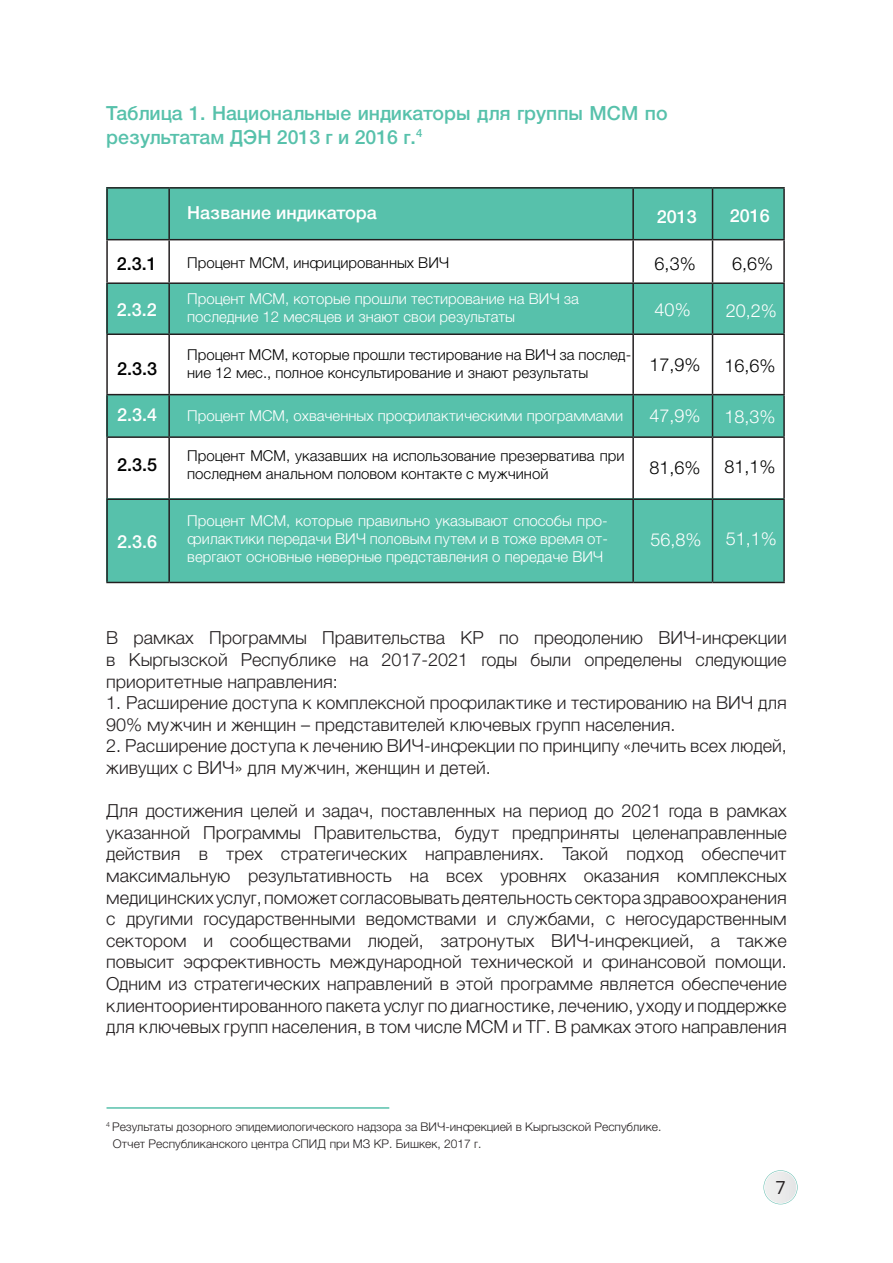
<style>
.page{position:relative;width:893px;height:1263px;background:#fff}
.page>*{position:absolute;margin:0;border:0;box-sizing:border-box;transform-origin:0 0}
.t1{font:500 19.5px/23.4px "ES Helvetica";color:#57c1ab}
.t2{font:300 18px/21.6px "ES Helvetica";color:#231f20;text-align:justify}
.t3{font:500 18px "ES Helvetica";color:#fff}
.t4{font:300 18px "ES Helvetica";color:#000}
.t5{font:300 18px "ES Helvetica";color:#fff}
.t6{font:500 18px "ES Helvetica";color:#000}
.t7{font:18px "Open Sans";color:#231f20}
.t8{font:300 15px/18px "ES Helvetica";color:#fff}
.t9{font:300 15px/18px "ES Helvetica";color:#000}
.t10{font:300 12px/17.1px "ES Helvetica";color:#231f20}
</style>
<div class="page">
<svg style="left:763px;top:1170px;width:35px;height:34px"></svg>
<div style="left:765px;top:1171px;width:31px;height:32px;background:#ebebec;border-radius:16px"></div>
<div style="left:106px;top:187px;width:678px;height:53px;background:#57c1ab"></div>
<div style="left:106px;top:284px;width:678px;height:50px;background:#57c1ab"></div>
<div style="left:106px;top:395px;width:678px;height:42px;background:#57c1ab"></div>
<div style="left:106px;top:498px;width:678px;height:84px;background:#57c1ab"></div>
<hr style="left:106px;top:187px;width:63px;height:2px;background:#231f20">
<hr style="left:106px;top:189px;width:2px;height:50px;background:#231f20">
<hr style="left:169px;top:187px;width:464px;height:2px;background:#231f20">
<hr style="left:168px;top:189px;width:2px;height:50px;background:#231f20">
<hr style="left:633px;top:187px;width:79px;height:2px;background:#231f20">
<hr style="left:632px;top:189px;width:2px;height:50px;background:#231f20">
<hr style="left:712px;top:187px;width:73px;height:2px;background:#231f20">
<hr style="left:712px;top:189px;width:1px;height:50px;background:#231f20">
<hr style="left:783px;top:189px;width:2px;height:50px;background:#231f20">
<hr style="left:106px;top:239px;width:63px;height:1px;background:#231f20">
<hr style="left:106px;top:240px;width:2px;height:42px;background:#231f20">
<hr style="left:169px;top:239px;width:464px;height:1px;background:#231f20">
<hr style="left:168px;top:240px;width:2px;height:42px;background:#231f20">
<hr style="left:633px;top:239px;width:79px;height:1px;background:#231f20">
<hr style="left:632px;top:240px;width:2px;height:42px;background:#231f20">
<hr style="left:712px;top:239px;width:73px;height:1px;background:#231f20">
<hr style="left:712px;top:240px;width:1px;height:42px;background:#231f20">
<hr style="left:783px;top:240px;width:2px;height:42px;background:#231f20">
<hr style="left:106px;top:282px;width:63px;height:2px;background:#231f20">
<hr style="left:106px;top:284px;width:2px;height:49px;background:#231f20">
<hr style="left:169px;top:282px;width:464px;height:2px;background:#231f20">
<hr style="left:168px;top:284px;width:2px;height:49px;background:#231f20">
<hr style="left:633px;top:282px;width:79px;height:2px;background:#231f20">
<hr style="left:632px;top:284px;width:2px;height:49px;background:#231f20">
<hr style="left:712px;top:282px;width:73px;height:2px;background:#231f20">
<hr style="left:712px;top:284px;width:1px;height:49px;background:#231f20">
<hr style="left:783px;top:284px;width:2px;height:49px;background:#231f20">
<hr style="left:106px;top:333px;width:63px;height:2px;background:#231f20">
<hr style="left:106px;top:335px;width:2px;height:59px;background:#231f20">
<hr style="left:169px;top:333px;width:464px;height:2px;background:#231f20">
<hr style="left:168px;top:335px;width:2px;height:59px;background:#231f20">
<hr style="left:633px;top:333px;width:79px;height:2px;background:#231f20">
<hr style="left:632px;top:335px;width:2px;height:59px;background:#231f20">
<hr style="left:712px;top:333px;width:73px;height:2px;background:#231f20">
<hr style="left:712px;top:335px;width:1px;height:59px;background:#231f20">
<hr style="left:783px;top:335px;width:2px;height:59px;background:#231f20">
<hr style="left:106px;top:394px;width:63px;height:1px;background:#231f20">
<hr style="left:106px;top:395px;width:2px;height:41px;background:#231f20">
<hr style="left:169px;top:394px;width:464px;height:1px;background:#231f20">
<hr style="left:168px;top:395px;width:2px;height:41px;background:#231f20">
<hr style="left:633px;top:394px;width:79px;height:1px;background:#231f20">
<hr style="left:632px;top:395px;width:2px;height:41px;background:#231f20">
<hr style="left:712px;top:394px;width:73px;height:1px;background:#231f20">
<hr style="left:712px;top:395px;width:1px;height:41px;background:#231f20">
<hr style="left:783px;top:395px;width:2px;height:41px;background:#231f20">
<hr style="left:106px;top:436px;width:63px;height:2px;background:#231f20">
<hr style="left:106px;top:438px;width:2px;height:60px;background:#231f20">
<hr style="left:169px;top:436px;width:464px;height:2px;background:#231f20">
<hr style="left:168px;top:438px;width:2px;height:60px;background:#231f20">
<hr style="left:633px;top:436px;width:79px;height:2px;background:#231f20">
<hr style="left:632px;top:438px;width:2px;height:60px;background:#231f20">
<hr style="left:712px;top:436px;width:73px;height:2px;background:#231f20">
<hr style="left:712px;top:438px;width:1px;height:60px;background:#231f20">
<hr style="left:783px;top:438px;width:2px;height:60px;background:#231f20">
<hr style="left:106px;top:498px;width:63px;height:2px;background:#231f20">
<hr style="left:106px;top:500px;width:2px;height:82px;background:#231f20">
<hr style="left:169px;top:498px;width:464px;height:2px;background:#231f20">
<hr style="left:168px;top:500px;width:2px;height:82px;background:#231f20">
<hr style="left:633px;top:498px;width:79px;height:2px;background:#231f20">
<hr style="left:632px;top:500px;width:2px;height:82px;background:#231f20">
<hr style="left:712px;top:498px;width:73px;height:2px;background:#231f20">
<hr style="left:712px;top:500px;width:1px;height:82px;background:#231f20">
<hr style="left:783px;top:500px;width:2px;height:82px;background:#231f20">
<hr style="left:106px;top:582px;width:63px;height:1px;background:#231f20">
<hr style="left:169px;top:582px;width:464px;height:1px;background:#231f20">
<hr style="left:633px;top:582px;width:79px;height:1px;background:#231f20">
<hr style="left:712px;top:582px;width:73px;height:1px;background:#231f20">
<hr style="left:107px;top:1107px;width:282px;height:2px;background:#57c1ab">
<p class="t1" style="left:106px;top:101px;width:563px">Таблица 1. Национальные индикаторы для группы МСМ по результатам ДЭН 2013 г и 2016 г.<sup>4</sup></p>
<p class="t6" style="left:117px;top:253px;width:42px">2.3.1</p>
<p class="t3" style="left:117px;top:299px;width:42px">2.3.2</p>
<p class="t6" style="left:117px;top:358px;width:42px">2.3.3</p>
<p class="t3" style="left:117px;top:403px;width:42px">2.3.4</p>
<p class="t6" style="left:117px;top:454px;width:42px">2.3.5</p>
<p class="t3" style="left:117px;top:531px;width:42px">2.3.6</p>
<p class="t3" style="left:187px;top:202px;width:191px">Название индикатора</p>
<p class="t9" style="left:187px;top:253px;width:264px">Процент МСМ, инфицированных ВИЧ</p>
<p class="t8" style="left:187px;top:289px;width:393px">Процент МСМ, которые прошли тестирование на ВИЧ за последние 12 месяцев и знают свои результаты</p>
<p class="t9" style="left:187px;top:346px;width:445px">Процент МСМ, которые прошли тестирование на ВИЧ за послед&shy;ние 12 мес., полное консультирование и знают результаты</p>
<p class="t8" style="left:187px;top:406px;width:437px">Процент МСМ, охваченных профилактическими программами</p>
<p class="t9" style="left:187px;top:446px;width:439px">Процент МСМ, указавших на использование презерватива при последнем анальном половом контакте с мужчиной</p>
<p class="t8" style="left:187px;top:511px;width:422px;text-align:justify">Процент МСМ, которые правильно указывают способы про&shy;филактики передачи ВИЧ половым путем и в тоже время от&shy;вергают основные неверные представления о передаче ВИЧ</p>
<p class="t3" style="left:657px;top:206px;width:42px">2013</p>
<p class="t4" style="left:655px;top:252px;width:43px">6,3%</p>
<p class="t5" style="left:655px;top:299px;width:38px">40%</p>
<p class="t4" style="left:649px;top:354px;width:53px">17,9%</p>
<p class="t5" style="left:649px;top:405px;width:53px">47,9%</p>
<p class="t4" style="left:649px;top:456px;width:53px">81,6%</p>
<p class="t5" style="left:650px;top:529px;width:53px">56,8%</p>
<p class="t3" style="left:730px;top:205px;width:42px">2016</p>
<p class="t4" style="left:732px;top:252px;width:43px">6,6%</p>
<p class="t5" style="left:726px;top:300px;width:53px">20,2%</p>
<p class="t4" style="left:725px;top:354px;width:53px">16,6%</p>
<p class="t5" style="left:725px;top:405px;width:53px">18,3%</p>
<p class="t4" style="left:725px;top:456px;width:53px">81,1%</p>
<p class="t5" style="left:726px;top:527px;width:53px">51,1%</p>
<p class="t2" style="left:106px;top:627px;width:682px">В рамках Программы Правительства КР по преодолению ВИЧ-инфекции в Кыргызской Республике на 2017-2021 годы были определены следующие приоритетные направления:</p>
<p class="t2" style="left:106px;top:692px;width:682px">1. Расширение доступа к комплексной профилактике и тестированию на ВИЧ для<br>90% мужчин и женщин – представителей ключевых групп населения.</p>
<p class="t2" style="left:106px;top:735px;width:682px">2. Расширение доступа к лечению ВИЧ-инфекции по принципу «лечить всех людей, живущих с ВИЧ» для мужчин, женщин и детей.</p>
<p class="t2" style="left:106px;top:800px;width:682px">Для достижения целей и задач, поставленных на период до 2021 года в рамках указанной Программы Правительства, будут предприняты целенаправленные действия в трех стратегических направлениях. Такой подход обеспечит максимальную результативность на всех уровнях оказания комплексных медицинских услуг, поможет согласовывать деятельность сектора здравоохранения с другими государственными ведомствами и службами, с негосударственным сектором и сообществами людей, затронутых ВИЧ-инфекцией, а также повысит эффективность международной технической и финансовой помощи.<br>Одним из стратегических направлений в этой программе является обеспечение клиентоориентированного пакета услуг по диагностике, лечению, уходу и поддержке для ключевых групп населения, в том числе МСМ и ТГ. В рамках этого направления</p>
<p class="t10" style="left:113px;top:1118px;width:550px;text-indent:-7px"><sup>4</sup> Результаты дозорного эпидемиологического надзора за ВИЧ-инфекцией в Кыргызской Республике.<br>Отчет Республиканского центра СПИД при МЗ КР. Бишкек, 2017 г.</p>
<p class="t7" style="left:775px;top:1175px;width:12px">7</p>
</div>
